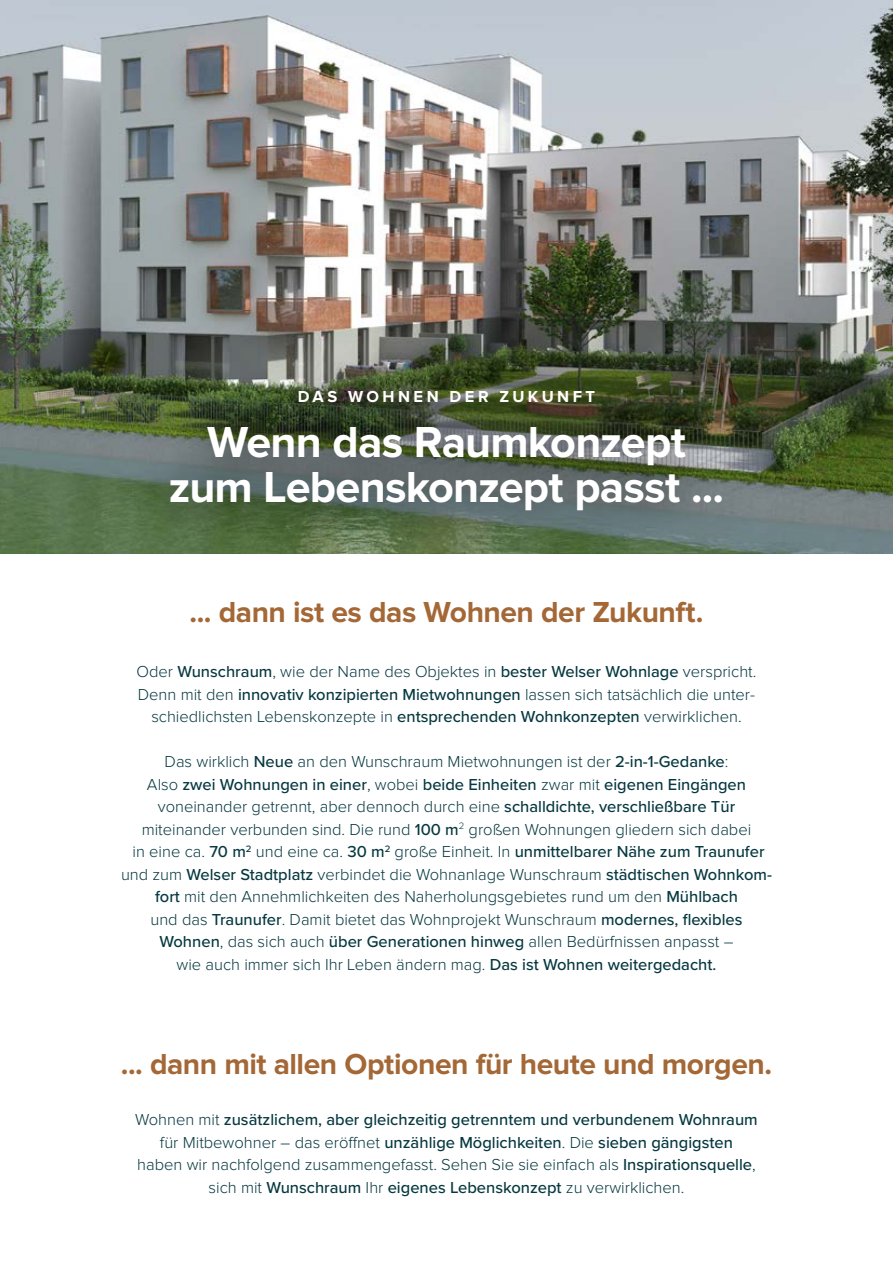
<style>
.page{position:relative;width:893px;height:1263px;background:#fff}
.page>*{position:absolute;margin:0;border:0;box-sizing:border-box;transform-origin:0 0}
.t1{font:700 45px/45px "Proxima Nova";letter-spacing:-.02em;color:#fff;text-align:center}
.t2{font:700 30px "Proxima Nova";letter-spacing:-.015em;color:#a46837}
.t3{font:300 16.5px/22.5px "Proxima Nova";color:#063840;text-align:center}
.t4{font:500 16.5px/22.5px "Proxima Nova";color:#063840;text-align:center}
.t5{font:700 16.5px "Proxima Nova";letter-spacing:.21em;color:#fff}
.s1{font-weight:500}
.s2{font-weight:300}
</style>
<div class="page">
<img style="left:0;top:0;width:893px;height:554px">
<div style="left:131px;top:349px;width:629px;height:199px;background:#000;opacity:.75"></div>
<p class="t5" style="left:298px;top:389px;width:299px">DAS WOHNEN DER ZUKUNFT</p>
<h1 class="t1" style="left:169px;top:421px;width:557px">Wenn das Raumkonzept zum Lebenskonzept passt ...</h1>
<h2 class="t2" style="left:189px;top:598px;width:515px">... dann ist es das Wohnen der Zukunft.</h2>
<p class="t3" style="left:137px;top:661px;width:621px">Oder <span class="s1">Wunschraum</span>, wie der Name des Objektes in <span class="s1">bester Welser Wohnlage</span> verspricht.<br>Denn mit den <span class="s1">innovativ konzipierten Mietwohnungen</span> lassen sich tatsächlich die unter&shy;schiedlichsten Lebenskonzepte in <span class="s1">entsprechenden Wohnkonzepten</span> verwirklichen.</p>
<p class="t3" style="left:121px;top:751px;width:652px">Das wirklich <span class="s1">Neue</span> an den Wunschraum Mietwohnungen ist der <span class="s1">2-in-1-Gedanke</span>:<br>Also <span class="s1">zwei Wohnungen in einer</span>, wobei <span class="s1">beide Einheiten</span> zwar mit <span class="s1">eigenen Eingängen </span>voneinander getrennt, aber dennoch durch eine <span class="s1">schalldichte, verschließbare Tür </span>miteinander verbunden sind. Die rund <span class="s1">100 m</span><sup>2</sup> großen Wohnungen gliedern sich dabei<br>in eine ca. <span class="s1">70 m</span><sup>2</sup> und eine ca. <span class="s1">30 m</span><sup>2</sup> große Einheit. In <span class="s1">unmittelbarer Nähe zum Traunufer </span>und zum <span class="s1">Welser Stadtplatz</span> verbindet die Wohnanlage Wunschraum <span class="s1">städtischen Wohnkom&shy;fort</span> mit den Annehmlichkeiten des Naherholungsgebietes rund um den <span class="s1">Mühlbach<br></span>und das <span class="s1">Traunufer</span>. Damit bietet das Wohnprojekt Wunschraum <span class="s1">modernes, flexibles Wohnen</span>, das sich auch <span class="s1">über Generationen hinweg</span> allen Bedürfnissen anpasst –<br>wie auch immer sich Ihr Leben ändern mag. <span class="s1">Das ist Wohnen weitergedacht.</span></p>
<h2 class="t2" style="left:121px;top:1050px;width:653px">... dann mit allen Optionen für heute und morgen.</h2>
<p class="t4" style="left:135px;top:1108px;width:624px"><span class="s2">Wohnen mit</span> zusätzlichem, aber gleichzeitig getrenntem und verbundenem Wohnraum <span class="s2">für Mitbewohner – das eröffnet</span> unzählige Möglichkeiten<span class="s2">. Die</span> sieben gängigsten<br><span class="s2">haben wir nachfolgend zusammengefasst. Sehen Sie sie einfach als</span> Inspirationsquelle<span class="s2">, sich mit</span> Wunschraum <span class="s2">Ihr</span> eigenes Lebenskonzept <span class="s2">zu verwirklichen.</span></p>
</div>
